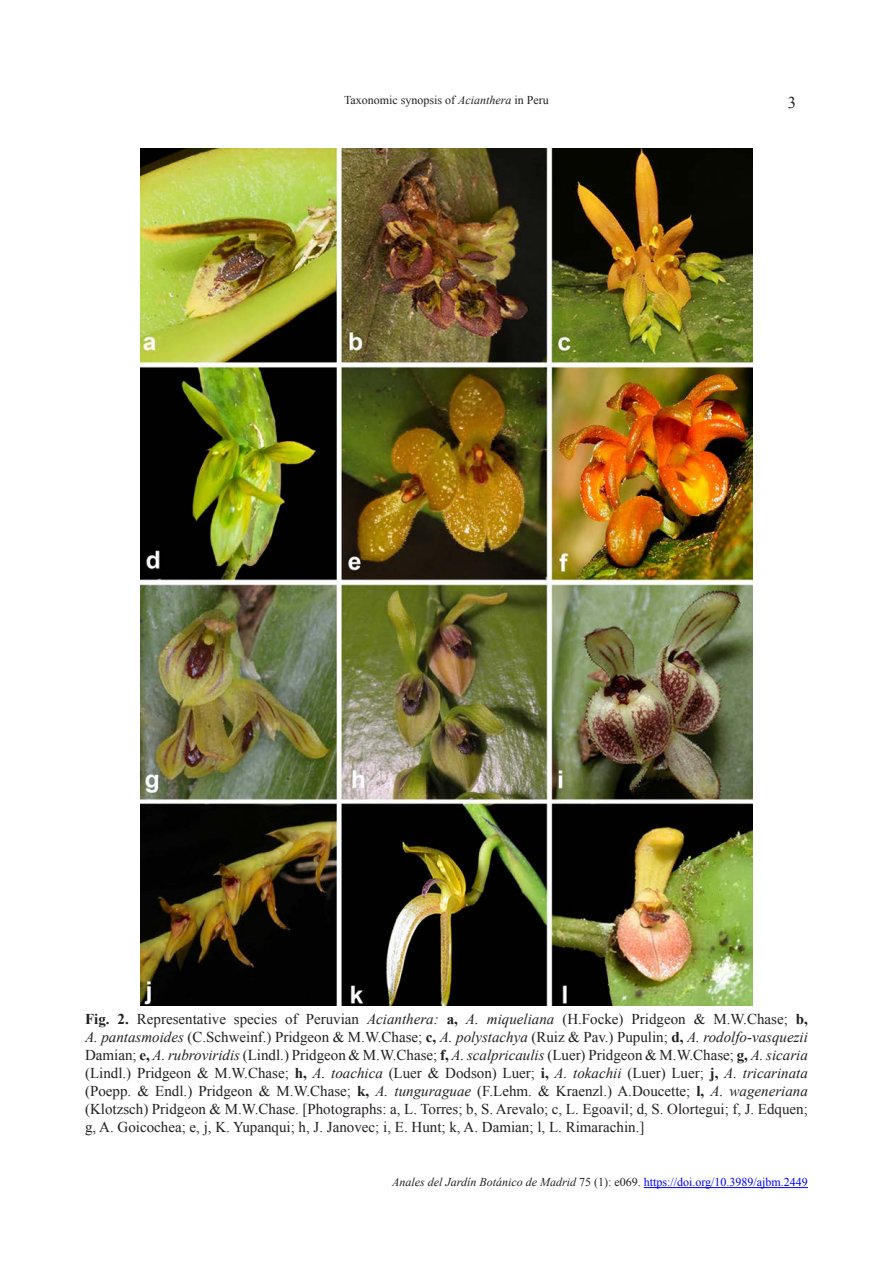
<style>
.page{position:relative;width:893px;height:1263px;background:#fff}
.page>*{position:absolute;margin:0;border:0;box-sizing:border-box;transform-origin:0 0}
.t1{font:16.5px "Times New Roman";color:#231f20}
.Titulo_articulo{font:15px/18px "Times New Roman";color:#231f20;text-align:justify}
.Normal_no_space_afte{font:12px "Times New Roman";color:#00f}
.Running_title_right{font:12px "Times New Roman";color:#231f20}
.s1{font-style:italic}
.s2{font-weight:700}
.s3{font-style:italic;color:#231f20}
.s4{color:#231f20}
</style>
<div class="page">
<hr style="left:644px;top:1187px;width:164px;height:1px;background:#00f">
<img style="left:141px;top:149px;width:611px;height:856px">
<p class="Running_title_right" style="left:344px;top:92px;width:206px">Taxonomic synopsis of <span class="s1">Acianthera</span> in Peru</p>
<p class="t1" style="left:788px;top:91px;width:10px">3</p>
<p class="Titulo_articulo" style="left:85px;top:1010px;width:724px"><span class="s2">Fig. 2.</span> Representative species of Peruvian <span class="s1">Acianthera:</span> <span class="s2">a,</span> <span class="s1">A. miqueliana</span> (H.Focke) Pridgeon &amp; M.W.Chase; <span class="s2">b, </span><span class="s1">A. pantasmoides</span> (C.Schweinf.) Pridgeon &amp; M.W.Chase; <span class="s2">c,</span> <span class="s1">A. polystachya</span> (Ruiz &amp; Pav.) Pupulin; <span class="s2">d,</span> <span class="s1">A. rodolfo-vasquezii </span>Damian; <span class="s2">e,</span> <span class="s1">A. rubroviridis</span> (Lindl.) Pridgeon &amp; M.W.Chase; <span class="s2">f,</span> <span class="s1">A. scalpricaulis</span> (Luer) Pridgeon &amp; M.W.Chase; <span class="s2">g,</span> <span class="s1">A. sicaria </span>(Lindl.) Pridgeon &amp; M.W.Chase; <span class="s2">h,</span> <span class="s1">A. toachica</span> (Luer &amp; Dodson) Luer; <span class="s2">i,</span> <span class="s1">A. tokachii</span> (Luer) Luer; <span class="s2">j,</span> <span class="s1">A. tricarinata </span>(Poepp. &amp; Endl.) Pridgeon &amp; M.W.Chase; <span class="s2">k,</span> <span class="s1">A. tunguraguae</span> (F.Lehm. &amp; Kraenzl.) A.Doucette; <span class="s2">l,</span> <span class="s1">A. wageneriana </span>(Klotzsch) Pridgeon &amp; M.W.Chase. [Photographs: a, L. Torres; b, S. Arevalo; c, L. Egoavil; d, S. Olortegui; f, J. Edquen; g, A. Goicochea; e, j, K. Yupanqui; h, J. Janovec; i, E. Hunt; k, A. Damian; l, L. Rimarachin.]</p>
<p class="Normal_no_space_afte" style="left:392px;top:1174px;width:417px"><span class="s3">Anales del Jardín Botánico de Madrid</span> <span class="s4">75 (1): e069.</span> https://doi.org/10.3989/ajbm.2449</p>
</div>
